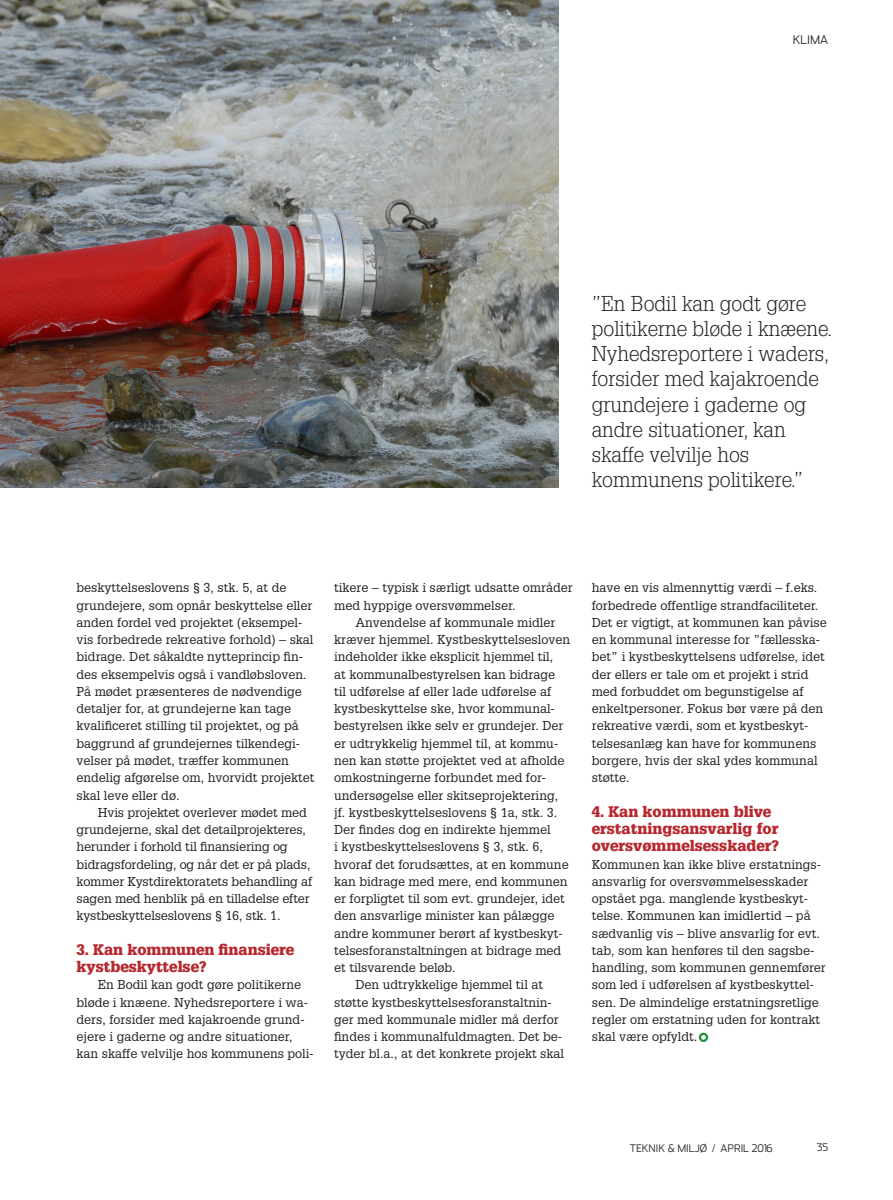
<style>
.page{position:relative;width:893px;height:1200px;background:#fff}
.page>*{position:absolute;margin:0;border:0;box-sizing:border-box;transform-origin:0 0}
.Under_Under_rubrik{font:300 21px/25.2px "Glypha LT Std";color:#231f20}
.brød_m_indr{font:900 15px/17.2px "Glypha LT Std";color:#b6282e}
.brød_m_indr-2{font:12.6px/17.2px "Glypha LT Std";color:#231f20}
.brød_u_indr{font:12.6px/17.2px "Glypha LT Std";color:#231f20}
.Byline{font:300 12px "Stainless";color:#231f20}
.Byline-2{font:300 10.5px "Stainless";color:#231f20}
</style>
<div class="page">
<div style="left:699px;top:1032px;width:9px;height:9px;border:2px solid #1f913e;border-radius:50%"></div>
<img style="left:0;top:0;width:558px;height:487px">
<p class="Byline" style="left:793px;top:32px;width:37px">KLIMA</p>
<p class="Under_Under_rubrik" style="left:592px;top:291px;width:242px">”En Bodil kan godt gøre politikerne bløde i knæene.<br>Nyhedsreportere i waders, forsider med kajakroende grundejere i gaderne og andre situationer, kan skaffe velvilje hos kommunens politikere.”</p>
<p class="brød_m_indr-2" style="left:77px;top:579px;width:240px">beskyttelseslovens § 3, stk. 5, at de grundejere, som opnår beskyttelse eller anden fordel ved projektet (eksempel&shy;vis forbedrede rekreative forhold) – skal bidrage. Det såkaldte nytteprincip fin&shy;des eksempelvis også i vandløbsloven.<br>På mødet præsenteres de nødvendige detaljer for, at grundejerne kan tage kvalificeret stilling til projektet, og på baggrund af grundejernes tilkendegi&shy;velser på mødet, træffer kommunen endelig afgørelse om, hvorvidt projektet skal leve eller dø.</p>
<p class="brød_m_indr-2" style="left:77px;top:803px;width:237px;text-indent:21px">Hvis projektet overlever mødet med grundejerne, skal det detailprojekteres, herunder i forhold til finansiering og bidragsfordeling, og når det er på plads, kommer Kystdirektoratets behandling af sagen med henblik på en tilladelse efter kystbeskyttelseslovens § 16, stk. 1.</p>
<p class="brød_m_indr" style="left:77px;top:940px;width:219px">3. Kan kommunen finansiere kystbeskyttelse?</p>
<p class="brød_m_indr-2" style="left:77px;top:975px;width:239px;text-indent:21px">En Bodil kan godt gøre politikerne bløde i knæene. Nyhedsreportere i wa&shy;ders, forsider med kajakroende grund&shy;ejere i gaderne og andre situationer, kan skaffe velvilje hos kommunens poli-</p>
<p class="brød_m_indr-2" style="left:334px;top:579px;width:240px">tikere – typisk i særligt udsatte områder med hyppige oversvømmelser.</p>
<p class="brød_m_indr-2" style="left:334px;top:613px;width:237px;text-indent:21px">Anvendelse af kommunale midler kræver hjemmel. Kystbeskyttelsesloven indeholder ikke eksplicit hjemmel til,<br>at kommunalbestyrelsen kan bidrage til udførelse af eller lade udførelse af kystbeskyttelse ske, hvor kommunal&shy;bestyrelsen ikke selv er grundejer. Der er udtrykkelig hjemmel til, at kommu&shy;nen kan støtte projektet ved at afholde omkostningerne forbundet med for&shy;undersøgelse eller skitseprojektering, jf. kystbeskyttelseslovens § 1a, stk. 3.<br>Der findes dog en indirekte hjemmel<br>i kystbeskyttelseslovens § 3, stk. 6, hvoraf det forudsættes, at en kommune kan bidrage med mere, end kommunen er forpligtet til som evt. grundejer, idet den ansvarlige minister kan pålægge andre kommuner berørt af kystbeskyt&shy;telsesforanstaltningen at bidrage med et tilsvarende beløb.</p>
<p class="brød_m_indr-2" style="left:334px;top:975px;width:231px;text-indent:21px">Den udtrykkelige hjemmel til at støtte kystbeskyttelsesforanstaltnin&shy;ger med kommunale midler må derfor findes i kommunalfuldmagten. Det be&shy;tyder bl.a., at det konkrete projekt skal</p>
<p class="brød_m_indr-2" style="left:592px;top:579px;width:237px">have en vis almennyttig værdi – f.eks. forbedrede offentlige strandfaciliteter.<br>Det er vigtigt, at kommunen kan påvise en kommunal interesse for ”fællesska&shy;bet” i kystbeskyttelsens udførelse, idet der ellers er tale om et projekt i strid med forbuddet om begunstigelse af enkeltpersoner. Fokus bør være på den rekreative værdi, som et kystbeskyt&shy;telsesanlæg kan have for kommunens borgere, hvis der skal ydes kommunal støtte.</p>
<p class="brød_m_indr" style="left:592px;top:802px;width:189px">4. Kan kommunen blive erstatningsansvarlig for oversvømmelsesskader?</p>
<p class="brød_u_indr" style="left:592px;top:855px;width:236px">Kommunen kan ikke blive erstatnings&shy;ansvarlig for oversvømmelsesskader opstået pga. manglende kystbeskyt&shy;telse. Kommunen kan imidlertid – på sædvanlig vis – blive ansvarlig for evt. tab, som kan henføres til den sagsbe&shy;handling, som kommunen gennemfører som led i udførelsen af kystbeskyttel&shy;sen. De almindelige erstatningsretlige regler om erstatning uden for kontrakt skal være opfyldt.</p>
<p class="Byline-2" style="left:630px;top:1141px;width:144px">TEKNIK &amp; MILJØ / APRIL 2016</p>
<p class="Byline-2" style="left:817px;top:1140px;width:13px">35</p>
</div>
